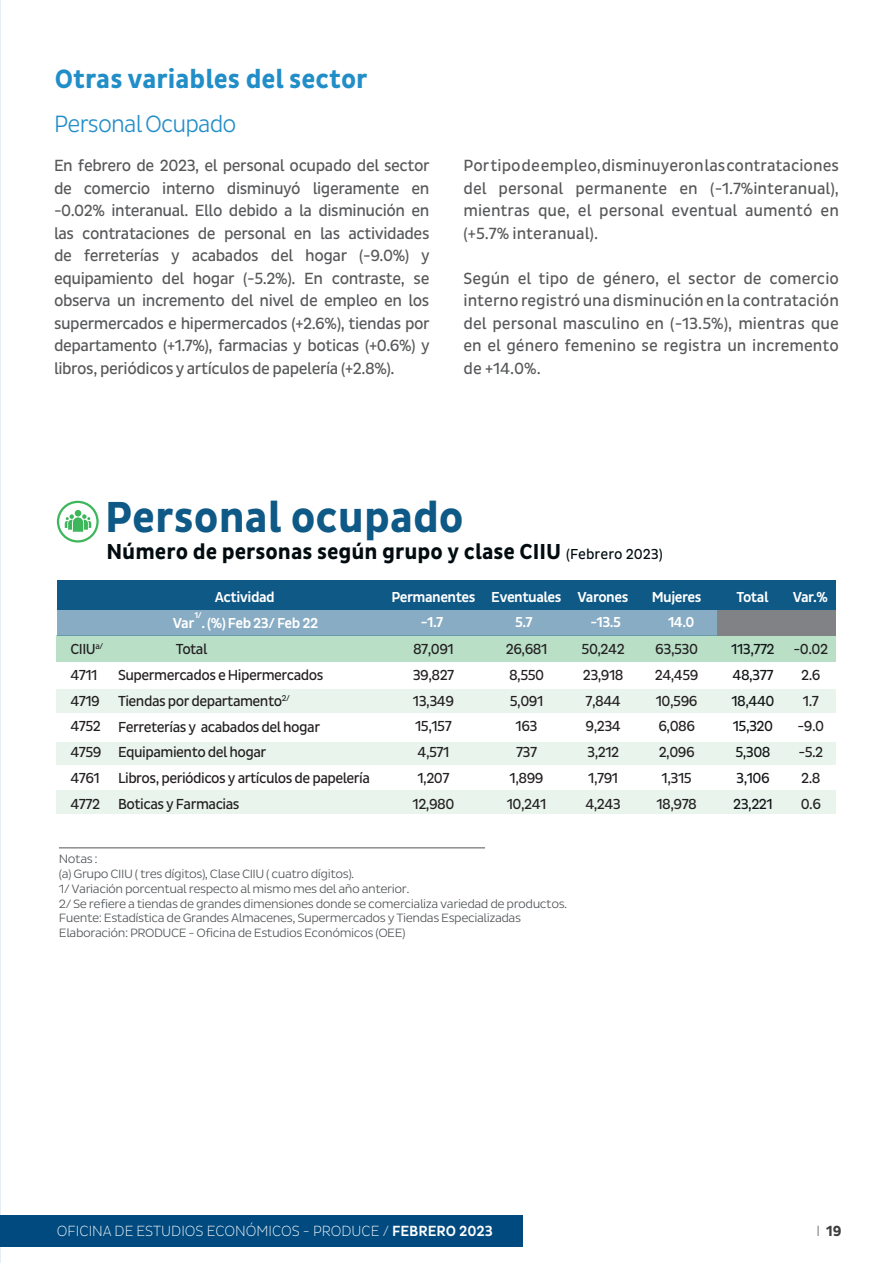
<style>
.page{position:relative;width:893px;height:1263px;background:#fff}
.page>*{position:absolute;margin:0;border:0;box-sizing:border-box;transform-origin:0 0}
.t1{font:700 44.25px "Pluto Sans Cond";color:#0f5987}
.t2{font:700 27px "Pluto Sans Cond";color:#228ec8}
.t3{font:300 24px "Pluto Sans Cond";letter-spacing:-.035em;color:#228ec8}
.t4{font:700 22.05px "Pluto Sans Cond";color:#020c10}
.t5{font:16.5px/22.5px "Pluto Sans Cond";color:#57585a;text-align:justify}
.t6{font:300 15px "Pluto Sans Cond Ex";color:#fff}
.t7{font:700 15px "Pluto Sans Cond";color:#3e3e3f}
.t8{font:14.85px/25.8px "Pluto Sans Cond";letter-spacing:-.035em;color:#231f20;text-align:center}
.t9{font:14.85px/25.8px "Pluto Sans Cond";letter-spacing:-.035em;color:#111416;text-align:center}
.t10{font:500 14.7px "Pluto Sans Cond";letter-spacing:-.035em;color:#fff}
.t11{font:300 12.3px/14.7px "Pluto Sans Cond";letter-spacing:-.035em;color:#505457;scale:1.09 1}
.t12{font:500 8.55px "Pluto Sans Cond";color:#fff}
.s1{font-weight:400;font-size:14.7px}
.s2{font-family:"Pluto Sans Cond";font-weight:500}
.s3{font-family:"Pluto Sans Cond Ex";font-weight:300}
</style>
<div class="page">
<div style="left:0;top:1215px;width:522px;height:32px;background:#004a7f"></div>
<hr style="left:59px;top:847px;width:426px;height:1px;background:#505457">
<div style="left:57px;top:501px;width:42px;height:41px;border:2px solid #3eb65c;border-radius:50%"></div>
<div style="left:57px;top:636px;width:779px;height:26px;background:#b9dfc7"></div>
<div style="left:57px;top:610px;width:779px;height:26px;background:#87acc3"></div>
<div style="left:57px;top:689px;width:779px;height:23px;background:#e8f4ec"></div>
<div style="left:57px;top:742px;width:779px;height:22px;background:#e8f4ec"></div>
<div style="left:57px;top:791px;width:779px;height:22px;background:#e8f4ec"></div>
<div style="left:57px;top:580px;width:779px;height:30px;background:#0f5987"></div>
<svg style="left:65px;top:510px;width:26px;height:22px"></svg>
<div style="left:717px;top:610px;width:119px;height:26px;background:#808285"></div>
<hr style="left:0;top:0;width:1px;height:1263px;background:#e6eef3">
<p class="t2" style="left:55px;top:63px;width:314px">Otras variables del sector</p>
<p class="t3" style="left:54px;top:110px;width:184px">Personal Ocupado</p>
<p class="t5" style="left:54px;top:155px;width:377px">En febrero de 2023, el personal ocupado del sector de comercio interno disminuyó ligeramente en -0.02% interanual. Ello debido a la disminución en las contrataciones de personal en las actividades de ferreterías y acabados del hogar (-9.0%) y equipamiento del hogar (-5.2%). En contraste, se observa un incremento del nivel de empleo en los supermercados e hipermercados (+2.6%), tiendas por departamento (+1.7%), farmacias y boticas (+0.6%) y libros, periódicos y artículos de papelería (+2.8%).</p>
<p class="t5" style="left:463px;top:155px;width:377px">Por tipo de empleo, disminuyeron las contrataciones del personal permanente en (-1.7%interanual), mientras que, el personal eventual aumentó en (+5.7% interanual).</p>
<p class="t5" style="left:463px;top:267px;width:377px">Según el tipo de género, el sector de comercio interno registró una disminución en la contratación del personal masculino en (-13.5%), mientras que en el género femenino se registra un incremento de +14.0%.</p>
<p class="t1" style="left:105px;top:491px;width:360px">Personal ocupado</p>
<p class="t4" style="left:106px;top:539px;width:558px">Número de personas según grupo y clase CIIU <span class="s1">(Febrero 2023)</span></p>
<p class="t10" style="left:215px;top:588px;width:61px">Actividad</p>
<p class="t10" style="left:391px;top:588px;width:86px">Permanentes</p>
<p class="t10" style="left:491px;top:588px;width:139px">Eventuales Varones</p>
<p class="t10" style="left:652px;top:588px;width:51px">Mujeres</p>
<p class="t8" style="left:70px;top:636px;width:34px;text-align:left">CIIU<sup>a/<br></sup>4711<br>4719<br>4752<br>4759<br>4761<br>4772</p>
<p class="t12" style="left:194px;top:610px;width:9px">1/</p>
<p class="t10" style="left:201px;top:615px;width:118px">. (%) Feb 23/ Feb 22</p>
<p class="t10" style="left:173px;top:615px;width:23px">Var</p>
<p class="t8" style="left:176px;top:636px;width:33px">Total</p>
<p class="t8" style="left:118px;top:662px;width:253px;text-align:left">Supermercados e Hipermercados<br>Tiendas por departamento<sup>2/<br></sup>Ferreterías y acabados del hogar<br>Equipamiento del hogar<br>Libros, periódicos y artículos de papelería<br>Boticas y Farmacias</p>
<p class="t10" style="left:421px;top:614px;width:24px">-1.7</p>
<p class="t10" style="left:515px;top:614px;width:19px">5.7</p>
<p class="t10" style="left:590px;top:614px;width:32px">-13.5</p>
<p class="t10" style="left:668px;top:614px;width:28px">14.0</p>
<p class="t8" style="left:413px;top:636px;width:43px">87,091<br>39,827<br>13,349<br>15,157<br>4,571<br>1,207<br>12,980</p>
<p class="t8" style="left:506px;top:636px;width:43px">26,681<br>8,550<br>5,091<br>163<br>737<br>1,899<br>10,241</p>
<p class="t8" style="left:582px;top:636px;width:45px">50,242<br>23,918<br>7,844<br>9,234<br>3,212<br>1,791<br>4,243</p>
<p class="t8" style="left:655px;top:636px;width:45px">63,530<br>24,459<br>10,596<br>6,086<br>2,096<br>1,315<br>18,978</p>
<p class="t11" style="left:59px;top:852px;width:468px">Notas :<br>(a) Grupo CIIU ( tres dígitos), Clase CIIU ( cuatro dígitos).<br>1/ Variación porcentual respecto al mismo mes del año anterior.<br>2/ Se refiere a tiendas de grandes dimensiones donde se comercializa variedad de productos.<br>Fuente: Estadística de Grandes Almacenes, Supermercados y Tiendas Especializadas Elaboración: PRODUCE - Oficina de Estudios Económicos (OEE)</p>
<p class="t10" style="left:737px;top:588px;width:33px">Total</p>
<p class="t10" style="left:793px;top:588px;width:37px">Var.%</p>
<p class="t9" style="left:731px;top:636px;width:45px">113,772<br>48,377<br>18,440<br>15,320<br>5,308<br>3,106<br>23,221</p>
<p class="t8" style="left:794px;top:636px;width:36px">-0.02<br>2.6<br>1.7 -9.0 -5.2<br>2.8<br>0.6</p>
<p class="t6" style="left:57px;top:1222px;width:438px">OFICINA DE ESTUDIOS ECONÓMICOS - PRODUCE / <span class="s2">FEBRERO 2023</span></p>
<p class="t7" style="left:816px;top:1222px;width:27px"><span class="s3">I</span> 19</p>
</div>
